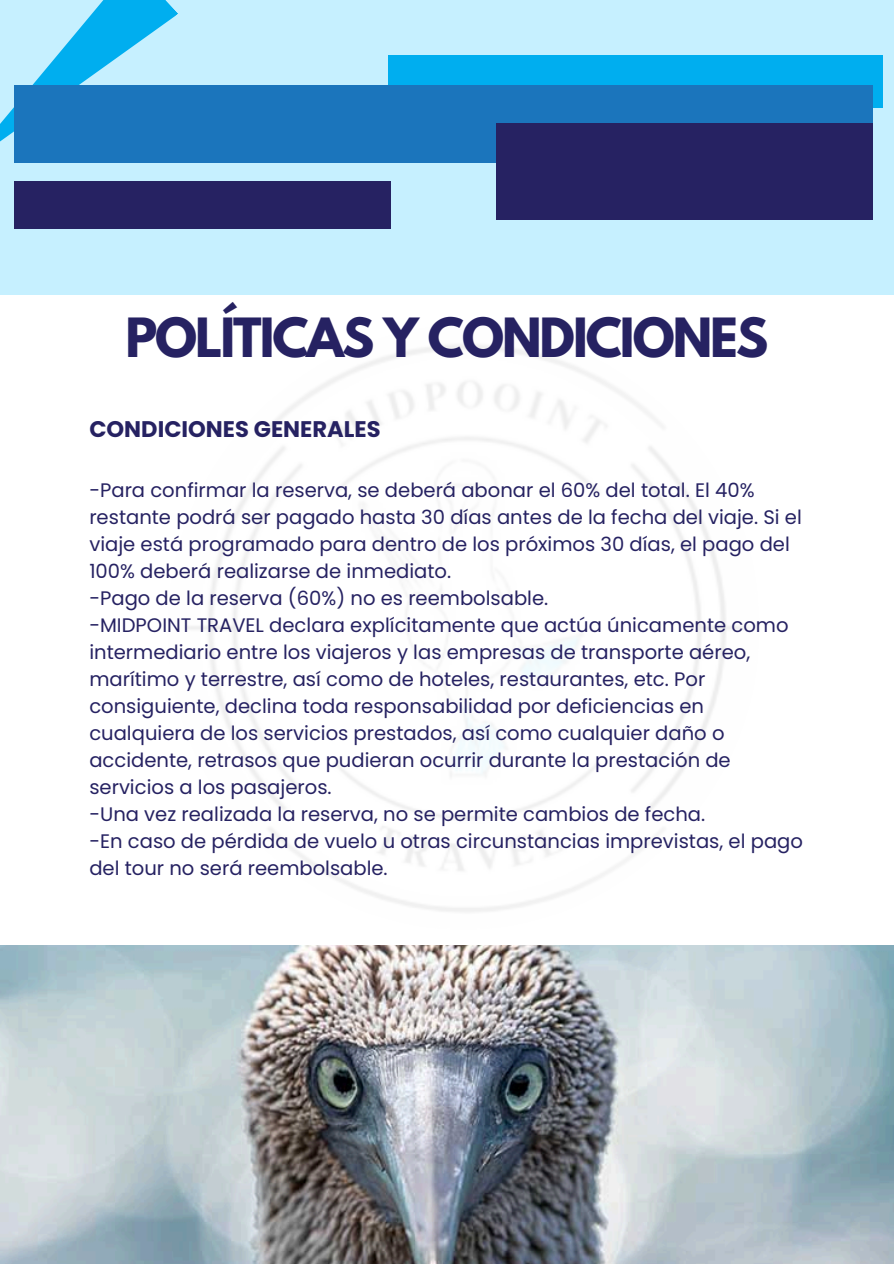
<style>
.page{position:relative;width:894px;height:1264px;background:#fff}
.page>*{position:absolute;margin:0;border:0;box-sizing:border-box;transform-origin:0 0}
.t1{font:700 47.85px "League Spartan";letter-spacing:-.04em;color:#262262}
.t2{font:700 22.5px "Poppins";color:#262262}
.t3{font:19.5px/27px "Poppins";color:#262262}
</style>
<div class="page">
<div style="left:0;top:0;width:893px;height:295px;background:#c6f0ff"></div>
<div style="left:388px;top:55px;width:495px;height:52px;background:#00aeef"></div>
<svg style="left:0;top:0;width:178px;height:142px"></svg>
<div style="left:14px;top:86px;width:858px;height:77px;background:#1b75bc"></div>
<div style="left:496px;top:123px;width:376px;height:97px;background:#262262"></div>
<div style="left:14px;top:182px;width:376px;height:47px;background:#262262"></div>
<img style="left:0;top:945px;width:893px;height:318px">
<h1 class="t1" style="left:125px;top:314px;width:644px">POLÍTICAS Y CONDICIONES</h1>
<p class="t2" style="left:89px;top:413px;width:293px">CONDICIONES GENERALES</p>
<h2 class="t3" style="left:89px;top:476px;width:713px">-Para confirmar la reserva, se deberá abonar el 60% del total. El 40% restante podrá ser pagado hasta 30 días antes de la fecha del viaje. Si el viaje está programado para dentro de los próximos 30 días, el pago del 100% deberá realizarse de inmediato.</h2>
<p class="t3" style="left:89px;top:584px;width:460px">-Pago de la reserva (60%) no es reembolsable.</p>
<p class="t3" style="left:89px;top:611px;width:700px">-MIDPOINT TRAVEL declara explícitamente que actúa ú nicamente como intermediario entre los viajeros y las empresas de transporte aéreo, marítimo y terrestre, así como de hoteles, restaurantes, etc. Por consiguiente, declina toda responsabilidad por deficiencias en cualquiera de los servicios prestados, así como cualquier daño o accidente, retrasos que pudieran ocurrir durante la prestación de servicios a los pasajeros.</p>
<p class="t3" style="left:89px;top:800px;width:617px">-Una vez realizada la reserva, no se permite cambios de fecha.</p>
<p class="t3" style="left:89px;top:827px;width:715px">-En caso de pérdida de vuelo u otras circunstancias imprevistas, el pago del tour no será reembolsable.</p>
</div>
